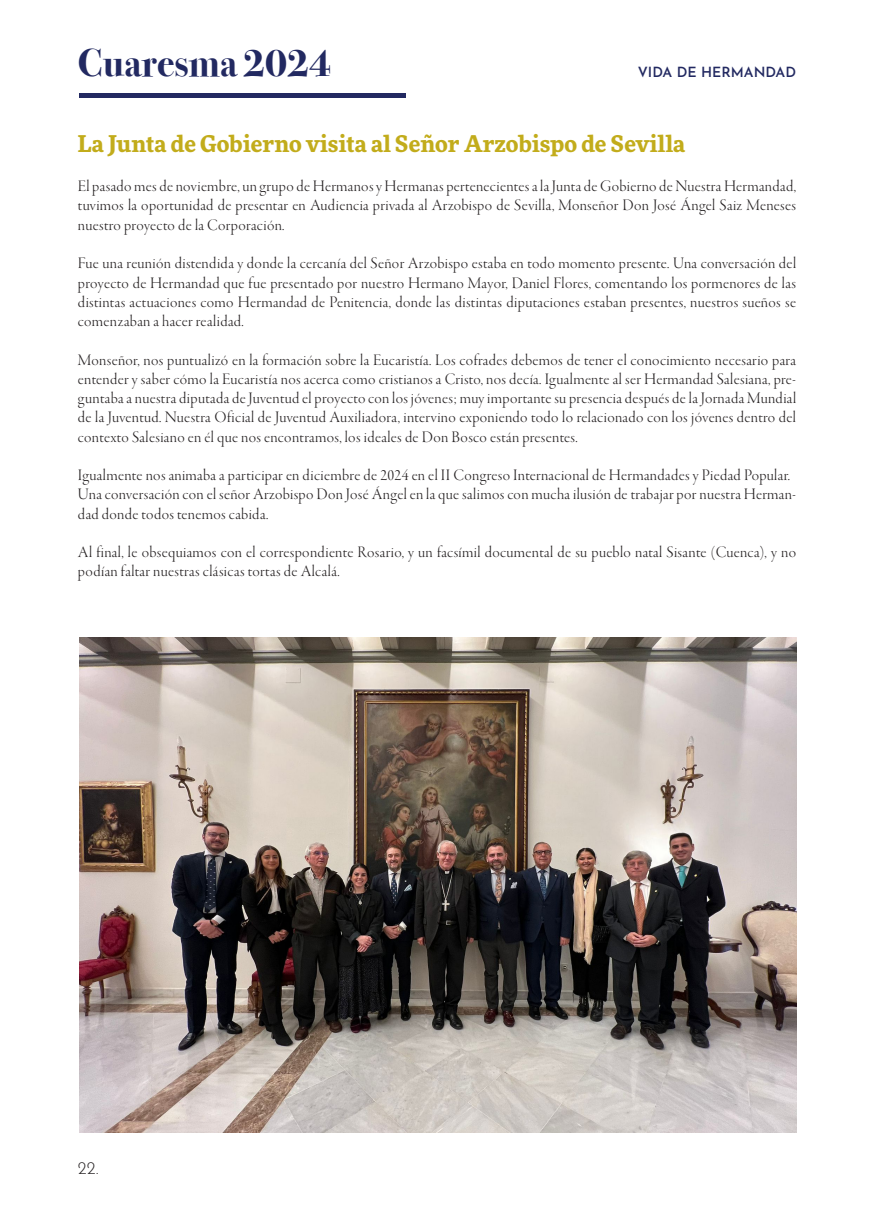
<style>
.page{position:relative;width:874px;height:1221px;background:#fff}
.page>*{position:absolute;margin:0;border:0;box-sizing:border-box;transform-origin:0 0}
.Cabecera{font:700 39.2px "Bodoni Svty Two ITCTT";color:#222961}
.Titulos{font:700 22.75px "More Pro";color:#c2ac1b}
.t1{font:300 17.5px "Josefin Sans";color:#231f20}
.Texto_base{font:16.62px/19.2px "Garamond Premr Pro Lt Disp";letter-spacing:.02em;color:#231f20;text-align:justify}
.Cabecera_titulo{font:600 14px "Josefin Sans";color:#222961}
</style>
<div class="page">
<img style="left:79px;top:637px;width:716px;height:495px">
<hr style="left:79px;top:94px;width:326px;height:4px;background:#222961">
<p class="Cabecera" style="left:78px;top:30px;width:254px">Cuaresma 2024</p>
<p class="Cabecera_titulo" style="left:637px;top:60px;width:160px">VIDA DE HERMANDAD</p>
<p class="Titulos" style="left:78px;top:126px;width:608px">La Junta de Gobierno visita al Señor Arzobispo de Sevilla</p>
<p class="Texto_base" style="left:78px;top:177px;width:719px">El pasado mes de noviembre, un grupo de Hermanos y Hermanas pertenecientes a la Junta de Gobierno de Nuestra Hermandad, tuvimos la oportunidad de presentar en Audiencia privada al Arzobispo de Sevilla, Monseñor Don José Ángel Saiz Meneses nuestro proyecto de la Corporación.</p>
<p class="Texto_base" style="left:78px;top:254px;width:719px">Fue una reunión distendida y donde la cercanía del Señor Arzobispo estaba en todo momento presente. Una conversación del proyecto de Hermandad que fue presentado por nuestro Hermano Mayor, Daniel Flores, comentando los pormenores de las distintas actuaciones como Hermandad de Penitencia, donde las distintas diputaciones estaban presentes, nuestros sueños se comenzaban a hacer realidad.</p>
<p class="Texto_base" style="left:78px;top:350px;width:719px">Monseñor, nos puntualizó en la formación sobre la Eucaristía. Los cofrades debemos de tener el conocimiento necesario para entender y saber cómo la Eucaristía nos acerca como cristianos a Cristo, nos decía. Igualmente al ser Hermandad Salesiana, pre&shy;guntaba a nuestra diputada de Juventud el proyecto con los jóvenes; muy importante su presencia después de la Jornada Mundial de la Juventud. Nuestra Oficial de Juventud Auxiliadora, intervino exponiendo todo lo relacionado con los jóvenes dentro del contexto Salesiano en él que nos encontramos, los ideales de Don Bosco están presentes.</p>
<p class="Texto_base" style="left:78px;top:466px;width:713px">Igualmente nos animaba a participar en diciembre de 2024 en el II Congreso Internacional de Hermandades y Piedad Popular.</p>
<p class="Texto_base" style="left:78px;top:485px;width:719px">Una conversación con el señor Arzobispo Don José Ángel en la que salimos con mucha ilusión de trabajar por nuestra Herman&shy;dad donde todos tenemos cabida.</p>
<p class="Texto_base" style="left:78px;top:543px;width:719px">Al final, le obsequiamos con el correspondiente Rosario, y un facsímil documental de su pueblo natal Sisante (Cuenca), y no podían faltar nuestras clásicas tortas de Alcalá.</p>
<p class="t1" style="left:78px;top:1153px;width:22px">22.</p>
</div>
